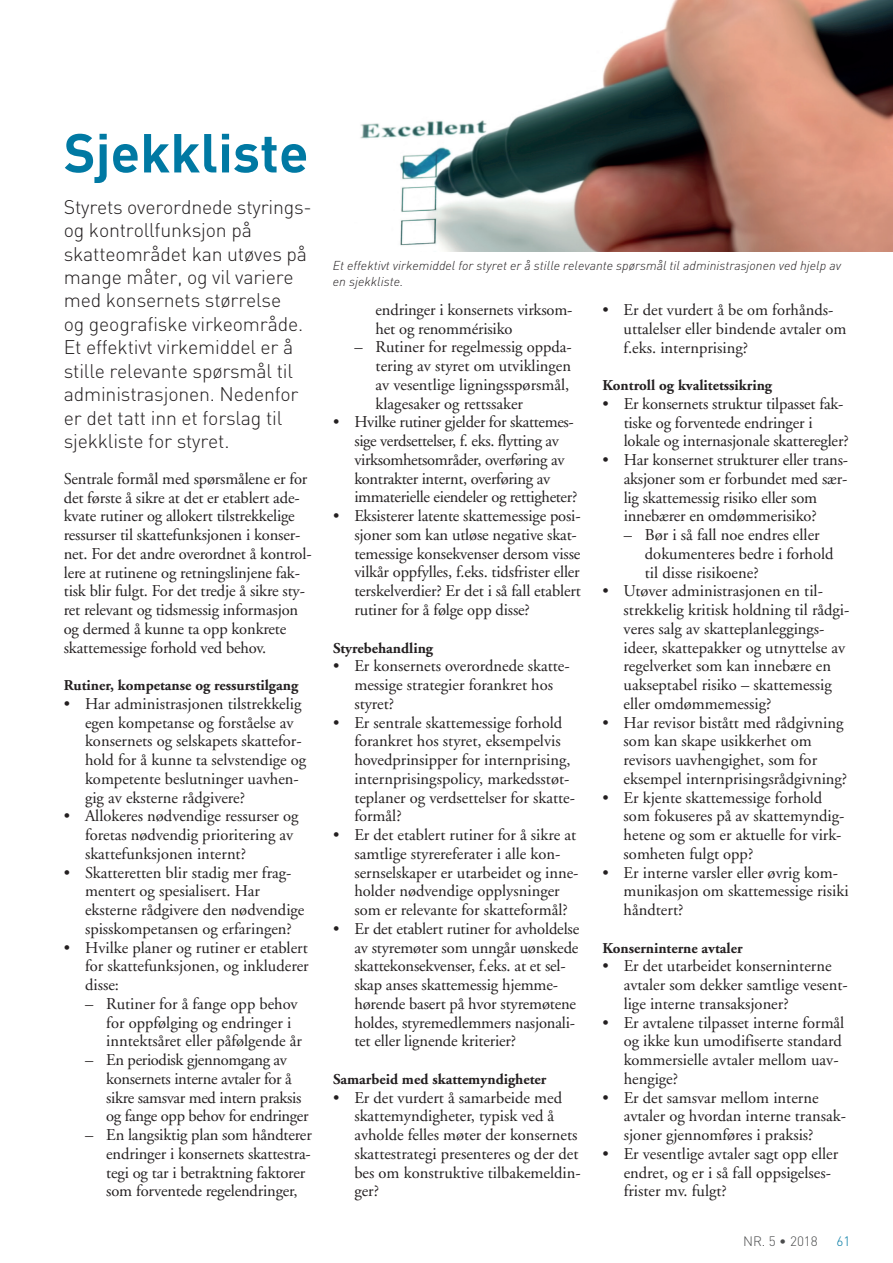
<style>
.page{position:relative;width:893px;height:1263px;background:#fff}
.page>*{position:absolute;margin:0;border:0;box-sizing:border-box;transform-origin:0 0}
.t1{font:700 54px "DIN";color:#0079a3}
.t2{font:300 19.5px/23.4px "DIN";letter-spacing:-.01em;color:#231f20}
.t3{font:16.5px/18.8px "Adobe Garamond";color:#231f20}
.t4{font:16.5px/18.8px "Adobe Garamond";letter-spacing:-.02em;color:#231f20}
.t5{font:700 15px "Adobe Garamond";color:#231f20}
.t6{font:300 13.5px "DIN";color:#4b4c4d}
.t7{font:300 13.5px "DIN";color:#0079a3}
.t8{font:italic 300 12.75px/15.8px "DIN";color:#231f20}
</style>
<div class="page">
<img style="left:360px;top:0;width:533px;height:251px">
<h1 class="t1" style="left:64px;top:118px;width:246px">Sjekkliste</h1>
<p class="t2" style="left:64px;top:195px;width:250px">Styrets overordnede styrings&shy;og kontrollfunksjon på skatteområdet kan utøves på mange måter, og vil variere med konsernets størrelse<br>og geografiske virkeområde.<br>Et effektivt virkemiddel er å stille relevante spørsmål til administrasjonen. Nedenfor er det tatt inn et forslag til sjekkliste for styret.</p>
<p class="t3" style="left:64px;top:470px;width:249px">Sentrale formål med spørsmålene er for det første å sikre at det er etablert ade&shy;kvate rutiner og allokert tilstrekkelige ressurser til skattefunksjonen i konser&shy;net. For det andre overordnet å kontrol&shy;lere at rutinene og retningslinjene fak&shy;tisk blir fulgt. For det tredje å sikre sty&shy;ret relevant og tidsmessig informasjon og dermed å kunne ta opp konkrete skattemessige forhold ved behov.</p>
<p class="t5" style="left:64px;top:677px;width:236px">Rutiner, kompetanse og ressurstilgang</p>
<p class="t3" style="left:85px;top:695px;width:223px;text-indent:-21px">• Har administrasjonen tilstrekkelig egen kompetanse og forståelse av konsernets og selskapets skattefor&shy;hold for å kunne ta selvstendige og kompetente beslutninger uavhen&shy;gig av eksterne rådgivere?</p>
<p class="t3" style="left:85px;top:807px;width:215px;text-indent:-21px">• Allokeres nødvendige ressurser og foretas nødvendig prioritering av skattefunksjonen internt?</p>
<p class="t3" style="left:85px;top:863px;width:221px;text-indent:-21px">• Skatteretten blir stadig mer frag&shy;mentert og spesialisert. Har eksterne rådgivere den nødvendige spisskompetansen og erfaringen?</p>
<p class="t3" style="left:85px;top:938px;width:225px;text-align:justify;text-indent:-21px">• Hvilke planer og rutiner er etablert for skattefunksjonen, og inkluderer disse:</p>
<p class="t3" style="left:106px;top:995px;width:197px;text-indent:-21px">– Rutiner for å fange opp behov for oppfølging og endringer i inntektsåret eller påfølgende år</p>
<p class="t4" style="left:106px;top:1051px;width:204px;text-indent:-21px">– En periodisk gjennomgang av konsernets interne avtaler for å sikre samsvar med intern praksis og fange opp behov for endringer</p>
<p class="t3" style="left:106px;top:1126px;width:207px;text-indent:-21px">– En langsiktig plan som håndterer endringer i konsernets skattestra&shy;tegi og tar i betraktning faktorer som forventede regelendringer,</p>
<p class="t8" style="left:333px;top:258px;width:509px">Et effektivt virkemiddel for styret er å stille relevante spørsmål til administrasjonen ved hjelp av en sjekkliste.</p>
<p class="t3" style="left:376px;top:301px;width:198px">endringer i konsernets virksom&shy;het og renommérisiko</p>
<p class="t3" style="left:376px;top:338px;width:198px;text-indent:-21px">– Rutiner for regelmessig oppda&shy;tering av styret om utviklingen av vesentlige ligningsspørsmål, klagesaker og rettssaker</p>
<p class="t4" style="left:354px;top:413px;width:224px;text-indent:-21px">• Hvilke rutiner gjelder for skattemes&shy;sige verdsettelser, f. eks. flytting av virksomhetsområder, overføring av kontrakter internt, overføring av immaterielle eiendeler og rettigheter?</p>
<p class="t3" style="left:354px;top:507px;width:228px;text-indent:-21px">• Eksisterer latente skattemessige posi&shy;sjoner som kan utløse negative skat&shy;temessige konsekvenser dersom visse vilkår oppfylles, f.eks. tidsfrister eller terskelverdier? Er det i så fall etablert rutiner for å følge opp disse?</p>
<p class="t5" style="left:333px;top:640px;width:102px">Styrebehandling</p>
<p class="t3" style="left:354px;top:657px;width:217px;text-indent:-21px">• Er konsernets overordnede skatte&shy;messige strategier forankret hos styret?</p>
<p class="t3" style="left:354px;top:713px;width:221px;text-indent:-21px">• Er sentrale skattemessige forhold forankret hos styret, eksempelvis hovedprinsipper for internprising, internprisingspolicy, markedsstøt&shy;teplaner og verdsettelser for skatte&shy;formål?</p>
<p class="t3" style="left:354px;top:826px;width:226px;text-indent:-21px">• Er det etablert rutiner for å sikre at samtlige styrereferater i alle kon&shy;sernselskaper er utarbeidet og inne&shy;holder nødvendige opplysninger som er relevante for skatteformål?</p>
<p class="t3" style="left:354px;top:920px;width:226px;text-indent:-21px">• Er det etablert rutiner for avholdelse av styremøter som unngår uønskede skattekonsekvenser, f.eks. at et sel&shy;skap anses skattemessig hjemme&shy;hørende basert på hvor styremøtene holdes, styremedlemmers nasjonali&shy;tet eller lignende kriterier?</p>
<p class="t5" style="left:333px;top:1071px;width:215px">Samarbeid med skattemyndigheter</p>
<p class="t3" style="left:354px;top:1088px;width:228px;text-indent:-21px">• Er det vurdert å samarbeide med skattemyndigheter, typisk ved å avholde felles møter der konsernets skattestrategi presenteres og der det bes om konstruktive tilbakemeldin&shy;ger?</p>
<p class="t3" style="left:624px;top:301px;width:224px;text-indent:-21px">• Er det vurdert å be om forhånds&shy;uttalelser eller bindende avtaler om f.eks. internprising?</p>
<p class="t5" style="left:602px;top:377px;width:171px">Kontroll og kvalitetssikring</p>
<p class="t3" style="left:624px;top:395px;width:226px;text-indent:-21px">• Er konsernets struktur tilpasset fak&shy;tiske og forventede endringer i lokale og internasjonale skatteregler?</p>
<p class="t3" style="left:624px;top:451px;width:226px;text-indent:-21px">• Har konsernet strukturer eller trans&shy;aksjoner som er forbundet med sær&shy;lig skattemessig risiko eller som innebærer en omdømmerisiko?</p>
<p class="t3" style="left:645px;top:526px;width:190px;text-indent:-21px">– Bør i så fall noe endres eller dokumenteres bedre i forhold til disse risikoene?</p>
<p class="t3" style="left:624px;top:582px;width:227px;text-indent:-21px">• Utøver administrasjonen en til&shy;strekkelig kritisk holdning til rådgi&shy;veres salg av skatteplanleggings&shy;ideer, skattepakker og utnyttelse av regelverket som kan innebære en uakseptabel risiko – skattemessig eller omdømmemessig?</p>
<p class="t3" style="left:624px;top:713px;width:225px;text-indent:-21px">• Har revisor bistått med rådgivning som kan skape usikkerhet om revisors uavhengighet, som for eksempel internprisingsrådgivning?</p>
<p class="t3" style="left:624px;top:788px;width:222px;text-indent:-21px">• Er kjente skattemessige forhold som fokuseres på av skattemyndig&shy;hetene og som er aktuelle for virk&shy;somheten fulgt opp?</p>
<p class="t3" style="left:624px;top:863px;width:226px;text-indent:-21px">• Er interne varsler eller øvrig kom&shy;munikasjon om skattemessige risiki håndtert?</p>
<p class="t5" style="left:602px;top:940px;width:142px">Konserninterne avtaler</p>
<p class="t3" style="left:624px;top:957px;width:225px;text-indent:-21px">• Er det utarbeidet konserninterne avtaler som dekker samtlige vesent&shy;lige interne transaksjoner?</p>
<p class="t3" style="left:624px;top:1013px;width:222px;text-indent:-21px">• Er avtalene tilpasset interne formål og ikke kun umodifiserte standard kommersielle avtaler mellom uav&shy;hengige?</p>
<p class="t3" style="left:624px;top:1088px;width:224px;text-indent:-21px">• Er det samsvar mellom interne avtaler og hvordan interne transak&shy;sjoner gjennomføres i praksis?</p>
<p class="t3" style="left:624px;top:1145px;width:216px;text-indent:-21px">• Er vesentlige avtaler sagt opp eller endret, og er i så fall oppsigelses&shy;frister mv. fulgt?</p>
<p class="t6" style="left:743px;top:1232px;width:76px">NR. 5 • 2018</p>
<p class="t7" style="left:836px;top:1232px;width:16px">61</p>
</div>
